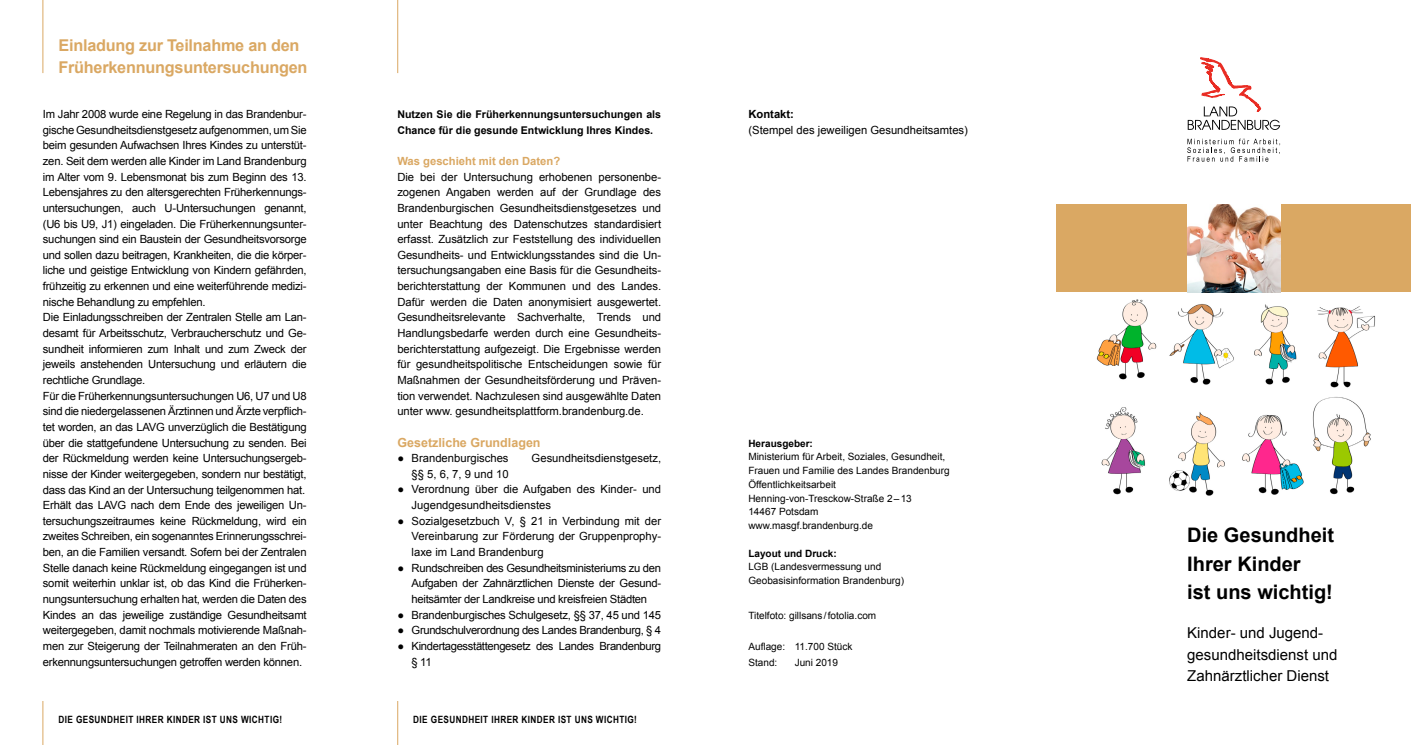
<style>
.page{position:relative;width:1411px;height:745px;background:#fff}
.page>*{position:absolute;margin:0;border:0;box-sizing:border-box;transform-origin:0 0}
.t1{font:700 20px/28.5px "Arial";color:#000}
.t2{font:700 16.25px/22.5px "Arial";letter-spacing:-.015em;color:#daa863}
.t3{font:15px/21.2px "Arial";color:#000}
.t4{font:700 12.5px "Arial";color:#daa863}
.t5{font:11.25px/15.6px "Arial";letter-spacing:-.02em;color:#000;text-align:justify}
.t6{font:11.25px/15.6px "Arial";color:#000}
.t7{font:700 11.25px "Arial";color:#daa863}
.t8{font:700 11.25px "Arial";color:#000}
.t9{font:700 10.62px/15.6px "Arial";color:#000}
.t10{font:10px/13.8px "Arial";color:#000}
.t11{font:700 10px "Arial Narrow";letter-spacing:.04em;color:#000}
.t12{font:700 10px "Arial";color:#000}
</style>
<div class="page">
<hr style="left:43px;top:0;width:1px;height:73px;background:#daa863">
<hr style="left:397px;top:0;width:1px;height:73px;background:#daa863">
<hr style="left:43px;top:700px;width:1px;height:44px;background:#daa863">
<hr style="left:397px;top:700px;width:1px;height:44px;background:#daa863">
<div style="left:1056px;top:204px;width:354px;height:88px;background:#daa863"></div>
<img style="left:1187px;top:204px;width:92px;height:88px">
<img style="left:1096px;top:299px;width:280px;height:197px">
<svg style="left:1187px;top:139px;width:93px;height:22px"></svg>
<svg style="left:1187px;top:57px;width:92px;height:73px"></svg>
<h2 class="t2" style="left:58px;top:34px;width:250px">Einladung zur Teilnahme an den<br>Früherkennungsuntersuchungen</h2>
<p class="t5" style="left:43px;top:106px;width:265px;text-align:left">Im Jahr 2008 wurde eine Regelung in das Brandenbur&shy;gische Gesundheitsdienstgesetz aufgenommen, um Sie beim gesunden Aufwachsen Ihres Kindes zu unterstüt&shy;zen. Seit dem werden alle Kinder im Land Brandenburg im Alter vom 9. Lebensmonat bis zum Beginn des 13.<br>Lebensjahres zu den altersgerechten Früherkennungs&shy;untersuchungen, auch U-Untersuchungen genannt, (U6 bis U9, J1) eingeladen. Die Früherkennungsunter&shy;suchungen sind ein Baustein der Gesundheitsvorsorge und sollen dazu beitragen, Krankheiten, die die körper&shy;liche und geistige Entwicklung von Kindern gefährden, frühzeitig zu erkennen und eine weiterführende medizi&shy;nische Behandlung zu empfehlen.<br>Die Einladungsschreiben der Zentralen Stelle am Lan&shy;desamt für Arbeitsschutz, Verbraucherschutz und Ge&shy;sundheit informieren zum Inhalt und zum Zweck der jeweils anstehenden Untersuchung und erläutern die rechtliche Grundlage.<br>Für die Früherkennungsuntersuchungen U6, U7 und U8 sind die niedergelassenen Ärztinnen und Ärzte verpflich&shy;tet worden, an das LAVG unverzüglich die Bestätigung über die stattgefundene Untersuchung zu senden. Bei der Rückmeldung werden keine Untersuchungsergeb&shy;nisse der Kinder weitergegeben, sondern nur bestätigt, dass das Kind an der Untersuchung teilgenommen hat.<br>Erhält das LAVG nach dem Ende des jeweiligen Un&shy;tersuchungszeitraumes keine Rückmeldung, wird ein zweites Schreiben, ein sogenanntes Erinnerungsschrei&shy;ben, an die Familien versandt. Sofern bei der Zentralen Stelle danach keine Rückmeldung eingegangen ist und somit weiterhin unklar ist, ob das Kind die Früherken&shy;nungsuntersuchung erhalten hat, werden die Daten des Kindes an das jeweilige zuständige Gesundheitsamt weitergegeben, damit nochmals motivierende Maßnah&shy;men zur Steigerung der Teilnahmeraten an den Früh&shy;erkennungsuntersuchungen getroffen werden können.</p>
<p class="t9" style="left:397px;top:107px;width:265px">Nutzen Sie die Früherkennungsuntersuchungen als<br>Chance für die gesunde Entwicklung Ihres Kindes.</p>
<p class="t7" style="left:397px;top:153px;width:164px">Was geschieht mit den Daten?</p>
<p class="t5" style="left:397px;top:169px;width:265px">Die bei der Untersuchung erhobenen personenbe&shy;zogenen Angaben werden auf der Grundlage des Brandenburgischen Gesundheitsdienstgesetzes und unter Beachtung des Datenschutzes standardisiert erfasst. Zusätzlich zur Feststellung des individuellen Gesundheits- und Entwicklungsstandes sind die Un&shy;tersuchungsangaben eine Basis für die Gesundheits&shy;berichterstattung der Kommunen und des Landes.<br>Dafür werden die Daten anonymisiert ausgewertet.<br>Gesundheitsrelevante Sachverhalte, Trends und Handlungsbedarfe werden durch eine Gesundheits&shy;berichterstattung aufgezeigt. Die Ergebnisse werden für gesundheitspolitische Entscheidungen sowie für Maßnahmen der Gesundheitsförderung und Präven&shy;tion verwendet. Nachzulesen sind ausgewählte Daten unter www. gesundheitsplattform.brandenburg.de.</p>
<p class="t4" style="left:397px;top:433px;width:145px">Gesetzliche Grundlagen</p>
<p class="t6" style="left:397px;top:450px;width:113px">● Brandenburgisches</p>
<p class="t6" style="left:531px;top:450px;width:131px">Gesundheitsdienstgesetz,</p>
<p class="t5" style="left:411px;top:466px;width:98px">§§ 5, 6, 7, 9 und 10</p>
<p class="t6" style="left:411px;top:481px;width:251px;text-indent:-14px">● Verordnung über die Aufgaben des Kinder- und<br>Jugendgesundheitsdienstes</p>
<p class="t5" style="left:411px;top:512px;width:251px;text-indent:-14px">● Sozialgesetzbuch V, § 21 in Verbindung mit der Vereinbarung zur Förderung der Gruppenprophy&shy;laxe im Land Brandenburg</p>
<p class="t5" style="left:411px;top:559px;width:251px;text-indent:-14px">● Rundschreiben des Gesundheitsministeriums zu den Aufgaben der Zahnärztlichen Dienste der Gesund&shy;heitsämter der Landkreise und kreisfreien Städten</p>
<p class="t5" style="left:397px;top:606px;width:265px">● Brandenburgisches Schulgesetz, §§ 37, 45 und 145</p>
<p class="t5" style="left:397px;top:622px;width:265px">● Grundschulverordnung des Landes Brandenburg, § 4</p>
<p class="t5" style="left:411px;top:638px;width:251px;text-indent:-14px">● Kindertagesstättengesetz des Landes Brandenburg § 11</p>
<p class="t11" style="left:58px;top:711px;width:225px">DIE GESUNDHEIT IHRER KINDER IST UNS WICHTIG!</p>
<p class="t11" style="left:413px;top:711px;width:225px">DIE GESUNDHEIT IHRER KINDER IST UNS WICHTIG!</p>
<p class="t8" style="left:748px;top:106px;width:47px">Kontakt:</p>
<p class="t6" style="left:748px;top:122px;width:221px">(Stempel des jeweiligen Gesundheitsamtes)</p>
<p class="t12" style="left:748px;top:436px;width:66px">Herausgeber:</p>
<p class="t10" style="left:748px;top:449px;width:203px">Ministerium für Arbeit, Soziales, Gesundheit,<br>Frauen und Familie des Landes Brandenburg<br>Öffentlichkeitsarbeit<br>Henning-von-Tresckow-Straße 2–13<br>14467 Potsdam<br>www.masgf.brandenburg.de</p>
<p class="t12" style="left:748px;top:546px;width:90px">Layout und Druck:</p>
<p class="t10" style="left:748px;top:559px;width:157px">LGB (Landesvermessung und<br>Geobasisinformation Brandenburg)</p>
<p class="t10" style="left:748px;top:608px;width:129px">Titelfoto: gillsans/fotolia.com</p>
<p class="t10" style="left:748px;top:638px;width:105px;line-height:15.6px">Auflage: 11.700 Stück<br>Stand:</p>
<p class="t10" style="left:794px;top:654px;width:45px">Juni 2019</p>
<h1 class="t1" style="left:1187px;top:521px;width:148px">Die Gesundheit<br>Ihrer Kinder<br>ist uns wichtig!</h1>
<h3 class="t3" style="left:1187px;top:622px;width:152px">Kinder- und Jugend&shy;gesundheitsdienst und<br>Zahnärztlicher Dienst</h3>
</div>
